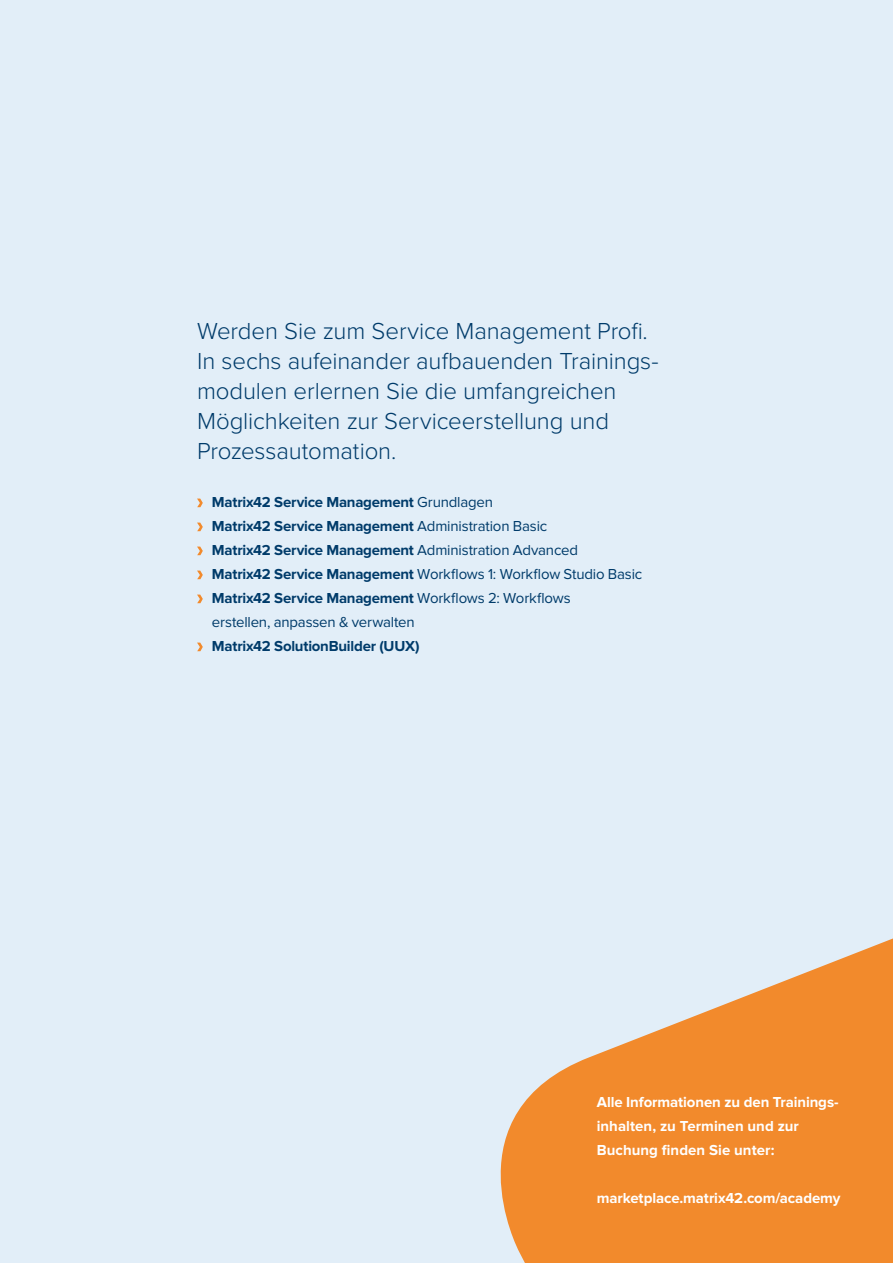
<style>
.page{position:relative;width:893px;height:1263px;background:#e2eef8}
.page>*{position:absolute;margin:0;border:0;box-sizing:border-box;transform-origin:0 0}
.t1{font:300 24px/30px "Proxima Nova";letter-spacing:-.005em;color:#003b6a}
.t2{font:15px/24px "Proxima Nova";letter-spacing:-.015em;color:#003b6a}
.t3{font:700 15px/24px "Proxima Nova";letter-spacing:-.005em;color:#fff}
.t4{font:700 15px "Proxima Nova";letter-spacing:-.015em;color:#003b6a}
.s1{font-weight:700}
</style>
<div class="page">
<svg style="left:500px;top:938px;width:393px;height:325px;fill:#f28a2c"></svg>
<svg style="left:197px;top:499px;width:6px;height:8px"></svg>
<svg style="left:197px;top:523px;width:6px;height:8px"></svg>
<svg style="left:197px;top:547px;width:6px;height:8px"></svg>
<svg style="left:197px;top:571px;width:6px;height:8px"></svg>
<svg style="left:197px;top:595px;width:6px;height:8px"></svg>
<svg style="left:197px;top:643px;width:6px;height:8px"></svg>
<h1 class="t1" style="left:197px;top:315px;width:463px">Werden Sie zum Service Management Profi.<br>In sechs aufeinander aufbauenden Trainings&shy;modulen erlernen Sie die umfangreichen Möglichkeiten zur Serviceerstellung und Prozessautomation.</h1>
<p class="t2" style="left:212px;top:490px;width:432px"><span class="s1">Matrix42 Service Management</span> Grundlagen<br><span class="s1">Matrix42 Service Management</span> Administration Basic<br><span class="s1">Matrix42 Service Management</span> Administration Advanced<br><span class="s1">Matrix42 Service Management</span> Workflows 1: Workflow Studio Basic <span class="s1">Matrix42 Service Management</span> Workflows 2: Workflows<br>erstellen, anpassen &amp; verwalten</p>
<p class="t4" style="left:212px;top:637px;width:209px">Matrix42 SolutionBuilder (UUX)</p>
<p class="t3" style="left:597px;top:1090px;width:244px">Alle Informationen zu den Trainings&shy;inhalten, zu Terminen und zur<br>Buchung finden Sie unter:</p>
<p class="t3" style="left:597px;top:1186px;width:245px">marketplace.matrix42.com/academy</p>
</div>
